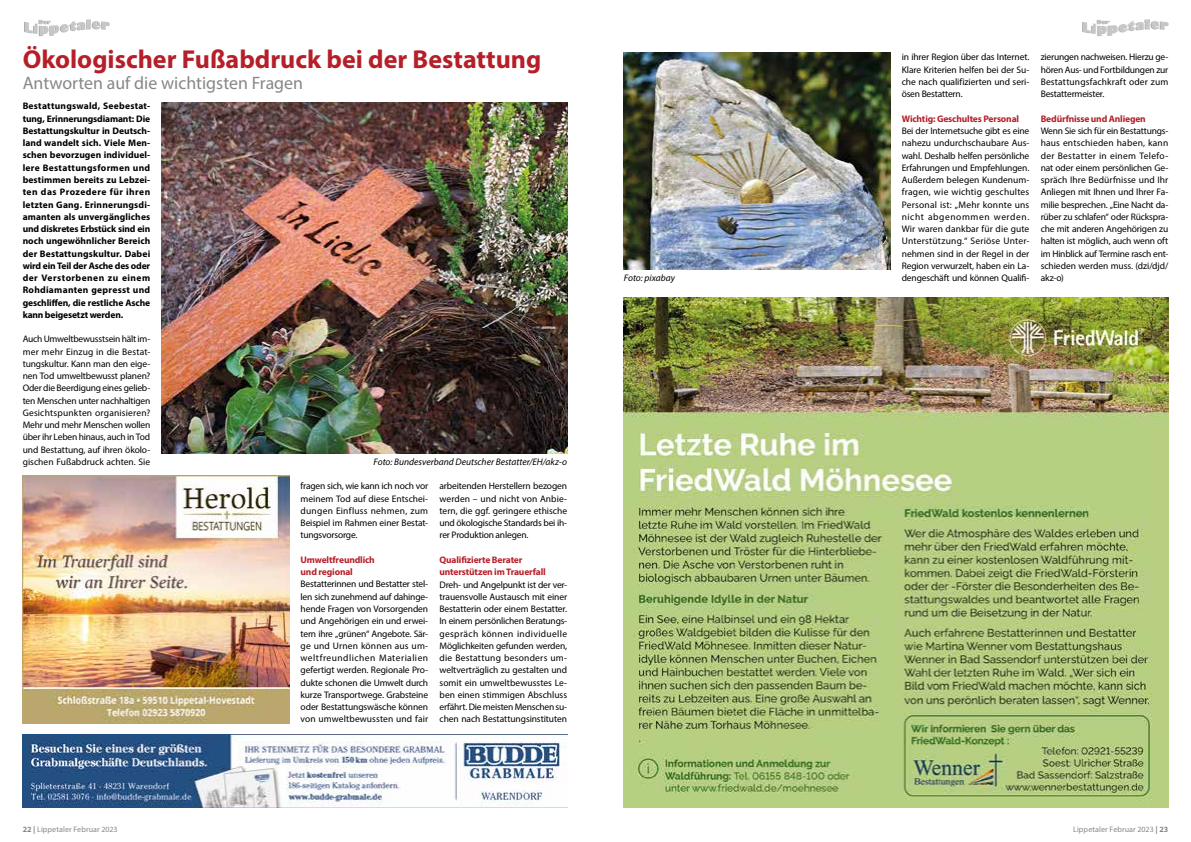
<style>
.page{position:relative;width:1191px;height:842px;background:#fff}
.page>*{position:absolute;margin:0;border:0;box-sizing:border-box;transform-origin:0 0}
.t1{font:700 26px "Myriad Pro";color:#b61f29}
.t2{font:18px "Myriad Pro";color:#878787}
.t3{font:9.5px/12.3px "Myriad Pro";letter-spacing:-.01em;color:#000;text-align:justify}
.t4{font:700 9.5px/12.3px "Myriad Pro";letter-spacing:-.015em;color:#000;text-align:justify}
.t5{font:700 9.5px/12.3px "Myriad Pro";letter-spacing:-.015em;color:#b61f29}
.t6{font:italic 9.5px "Myriad Pro";color:#000}
.t7{font:8px "Myriad Pro";letter-spacing:.01em;color:#878787}
.s1{font-weight:700}
</style>
<div class="page">
<img style="left:24px;top:19px;width:86px;height:18px">
<img style="left:1082px;top:19px;width:86px;height:18px">
<img style="left:624px;top:298px;width:544px;height:510px">
<img style="left:23px;top:734px;width:544px;height:74px">
<img style="left:624px;top:52px;width:266px;height:218px">
<img style="left:162px;top:102px;width:405px;height:352px">
<img style="left:23px;top:475px;width:266px;height:249px">
<h1 class="t1" style="left:23px;top:42px;width:520px">Ökologischer Fußabdruck bei der Bestattung</h1>
<h2 class="t2" style="left:23px;top:72px;width:282px">Antworten auf die wichtigsten Fragen</h2>
<p class="t4" style="left:23px;top:100px;width:129px">Bestattungswald, Seebestat&shy;tung, Erinnerungsdiamant: Die Bestattungskultur in Deutsch&shy;land wandelt sich. Viele Men&shy;schen bevorzugen individuel&shy;lere Bestattungsformen und bestimmen bereits zu Lebzei&shy;ten das Prozedere für ihren letzten Gang. Erinnerungsdi&shy;amanten als unvergängliches und diskretes Erbstück sind ein noch ungewöhnlicher Bereich der Bestattungskultur. Dabei wird ein Teil der Asche des oder der Verstorbenen zu einem Rohdiamanten gepresst und geschliffen, die restliche Asche kann beigesetzt werden.</p>
<p class="t3" style="left:23px;top:333px;width:129px">Auch Umweltbewusstsein hält im&shy;mer mehr Einzug in die Bestat&shy;tungskultur. Kann man den eige&shy;nen Tod umweltbewusst planen?<br>Oder die Beerdigung eines gelieb&shy;ten Menschen unter nachhaltigen Gesichtspunkten organisieren?<br>Mehr und mehr Menschen wollen über ihr Leben hinaus, auch in Tod und Bestattung, auf ihren ökolo&shy;gischen Fußabdruck achten. Sie</p>
<p class="t3" style="left:300px;top:480px;width:129px">fragen sich, wie kann ich noch vor meinem Tod auf diese Entschei&shy;dungen Einfluss nehmen, zum Beispiel im Rahmen einer Bestat&shy;tungsvorsorge.</p>
<p class="t5" style="left:300px;top:553px;width:76px">Umweltfreundlich und regional</p>
<p class="t3" style="left:300px;top:578px;width:129px">Bestatterinnen und Bestatter stel&shy;len sich zunehmend auf dahinge&shy;hende Fragen von Vorsorgenden und Angehörigen ein und erwei&shy;tern ihre „grünen“ Angebote. Sär&shy;ge und Urnen können aus um&shy;weltfreundlichen Materialien gefertigt werden. Regionale Pro&shy;dukte schonen die Umwelt durch kurze Transportwege. Grabsteine oder Bestattungswäsche können von umweltbewussten und fair</p>
<p class="t6" style="left:373px;top:456px;width:195px">Foto: Bundesverband Deutscher Bestatter/EH/akz-o</p>
<p class="t3" style="left:439px;top:480px;width:129px">arbeitenden Herstellern bezogen werden – und nicht von Anbie&shy;tern, die ggf. geringere ethische und ökologische Standards bei ih&shy;rer Produktion anlegen.</p>
<p class="t5" style="left:439px;top:553px;width:108px">Qualifizierte Berater unterstützen im Trauerfall</p>
<p class="t3" style="left:439px;top:578px;width:129px">Dreh- und Angelpunkt ist der ver&shy;trauensvolle Austausch mit einer Bestatterin oder einem Bestatter.<br>In einem persönlichen Beratungs&shy;gespräch können individuelle Möglichkeiten gefunden werden, die Bestattung besonders um&shy;weltverträglich zu gestalten und somit ein umweltbewusstes Le&shy;ben einen stimmigen Abschluss erfährt. Die meisten Menschen su&shy;chen nach Bestattungsinstituten</p>
<p class="t6" style="left:624px;top:272px;width:53px">Foto: pixabay</p>
<p class="t3" style="left:901px;top:51px;width:129px">in ihrer Region über das Internet.<br>Klare Kriterien helfen bei der Su&shy;che nach qualifizierten und seri&shy;ösen Bestattern.</p>
<p class="t5" style="left:901px;top:112px;width:119px">Wichtig: Geschultes Personal</p>
<p class="t3" style="left:901px;top:124px;width:129px">Bei der Internetsuche gibt es eine nahezu undurchschaubare Aus&shy;wahl. Deshalb helfen persönliche Erfahrungen und Empfehlungen.<br>Außerdem belegen Kundenum&shy;fragen, wie wichtig geschultes Personal ist: „Mehr konnte uns nicht abgenommen werden.<br>Wir waren dankbar für die gute Unterstützung.“ Seriöse Unter&shy;nehmen sind in der Regel in der Region verwurzelt, haben ein La&shy;dengeschäft und können Qualifi-</p>
<p class="t3" style="left:1040px;top:51px;width:129px">zierungen nachweisen. Hierzu ge&shy;hören Aus- und Fortbildungen zur Bestattungsfachkraft oder zum Bestattermeister.</p>
<p class="t5" style="left:1040px;top:112px;width:107px">Bedürfnisse und Anliegen</p>
<p class="t3" style="left:1040px;top:125px;width:129px">Wenn Sie sich für ein Bestattungs&shy;haus entschieden haben, kann der Bestatter in einem Telefo&shy;nat oder einem persönlichen Ge&shy;spräch Ihre Bedürfnisse und Ihr Anliegen mit Ihnen und Ihrer Fa&shy;milie besprechen. „Eine Nacht da&shy;rüber zu schlafen“ oder Rückspra&shy;che mit anderen Angehörigen zu halten ist möglich, auch wenn oft im Hinblick auf Termine rasch ent&shy;schieden werden muss. (dzi/djd/ akz-o)</p>
<p class="t7" style="left:23px;top:825px;width:97px"><span class="s1">22 |</span> Lippetaler Februar 2023</p>
<p class="t7" style="left:1073px;top:825px;width:97px">Lippetaler Februar 2023 <span class="s1">| 23</span></p>
</div>
